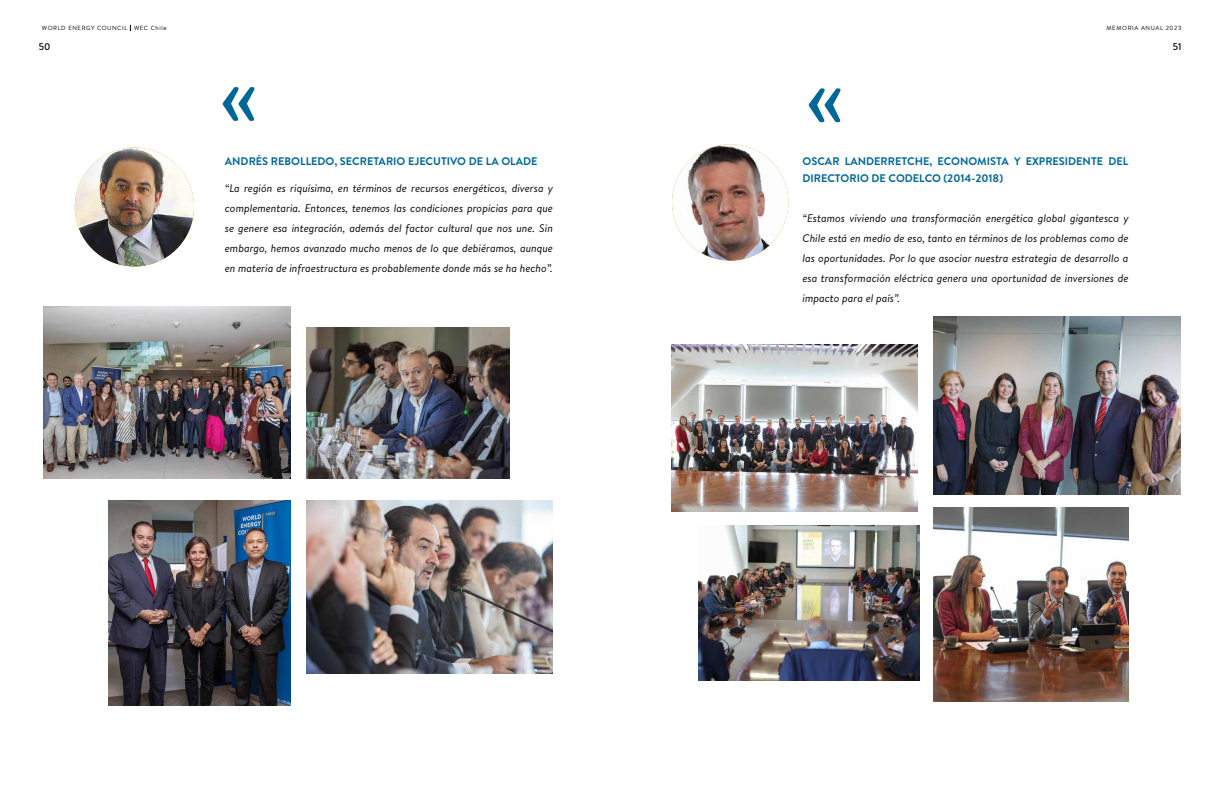
<style>
.page{position:relative;width:1224px;height:792px;background:#fff}
.page>*{position:absolute;margin:0;border:0;box-sizing:border-box;transform-origin:0 0}
.t1{font:97.3px "Brandon Text";color:#006898}
.t2{font:italic 11px/20px "Brandon Text";color:#000;text-align:justify}
.t3{font:700 11px/17px "Brandon Text";color:#006898}
.t4{font:500 10px "Brandon Grotesque";color:#000}
.t5{font:6px "Brandon Text";letter-spacing:.1em;color:#000}
</style>
<div class="page">
<img style="left:75px;top:147px;width:119px;height:120px;border-radius:60px">
<img style="left:43px;top:307px;width:247px;height:172px">
<img style="left:306px;top:328px;width:203px;height:151px">
<img style="left:108px;top:501px;width:182px;height:204px">
<img style="left:306px;top:501px;width:247px;height:172px">
<img style="left:672px;top:144px;width:116px;height:117px;border-radius:58px">
<img style="left:672px;top:345px;width:246px;height:167px">
<img style="left:934px;top:317px;width:246px;height:178px">
<img style="left:934px;top:508px;width:194px;height:193px">
<img style="left:698px;top:526px;width:221px;height:154px">
<p class="t5" style="left:42px;top:24px;width:126px">WORLD ENERGY COUNCIL WEC Chile</p>
<p class="t5" style="left:1107px;top:24px;width:76px">MEMORIA ANUAL 2023</p>
<p class="t4" style="left:39px;top:40px;width:13px">50</p>
<p class="t4" style="left:1173px;top:40px;width:10px">51</p>
<h1 class="t1" style="left:218px;top:35px;width:44px">«</h1>
<p class="t3" style="left:225px;top:152px;width:314px">ANDRÉS REBOLLEDO, SECRETARIO EJECUTIVO DE LA OLADE</p>
<p class="t2" style="left:225px;top:178px;width:330px">“La región es riquísima, en términos de recursos energéticos, diversa y complementaria. Entonces, tenemos las condiciones propicias para que se genere esa integración, además del factor cultural que nos une. Sin embargo, hemos avanzado mucho menos de lo que debiéramos, aunque en materia de infraestructura es probablemente donde más se ha hecho”.</p>
<h1 class="t1" style="left:804px;top:36px;width:44px">«</h1>
<p class="t3" style="left:803px;top:153px;width:327px">OSCAR LANDERRETCHE, ECONOMISTA Y EXPRESIDENTE DEL<br>DIRECTORIO DE CODELCO (2014-2018)</p>
<p class="t2" style="left:803px;top:208px;width:328px">“Estamos viviendo una transformación energética global gigantesca y Chile está en medio de eso, tanto en términos de los problemas como de las oportunidades. Por lo que asociar nuestra estrategia de desarrollo a esa transformación eléctrica genera una oportunidad de inversiones de impacto para el país”.</p>
</div>
